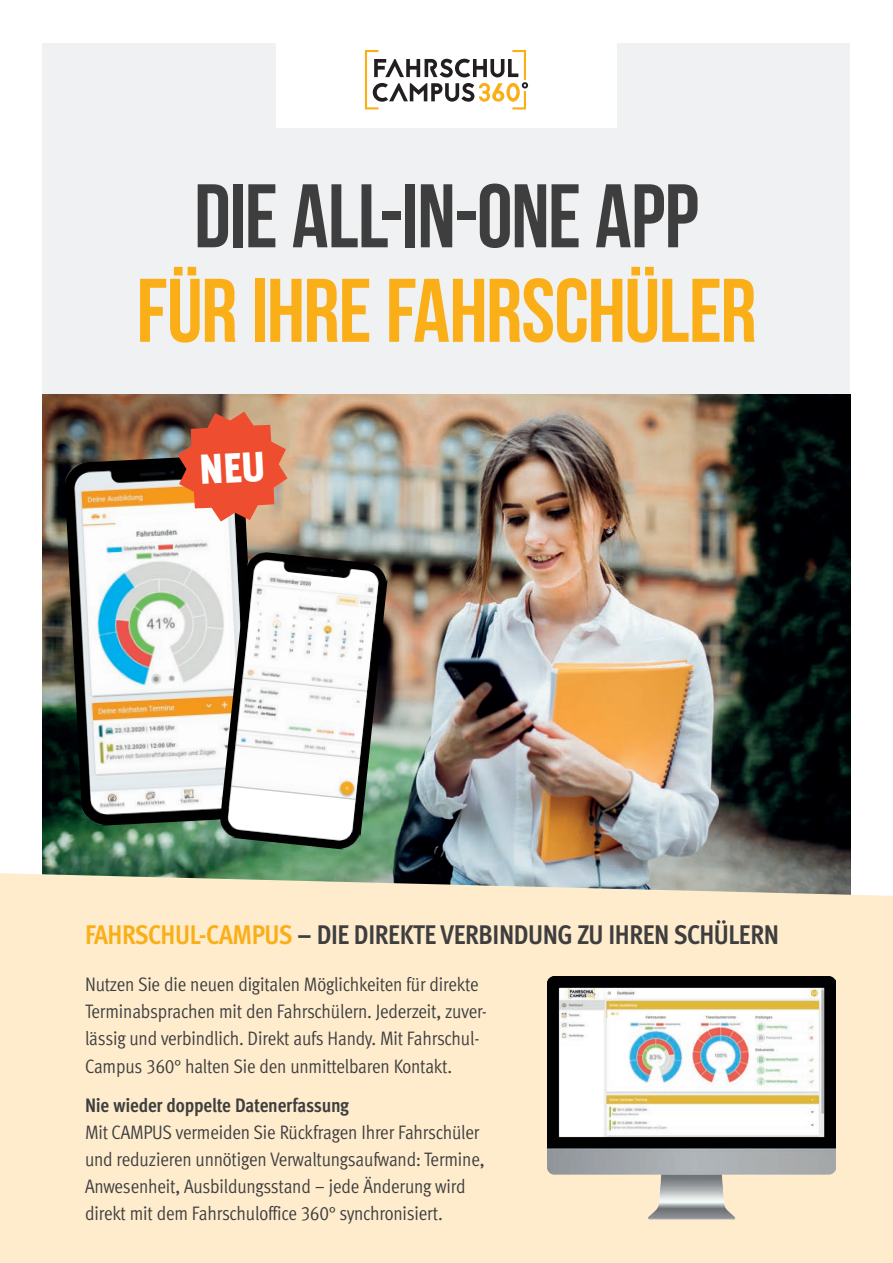
<style>
.page{position:relative;width:893px;height:1263px;background:#fff}
.page>*{position:absolute;margin:0;border:0;box-sizing:border-box;transform-origin:0 0}
.t1{font:700 90px "Bebas Neue";letter-spacing:-.015em;color:#faaf18}
.t2{font:700 90px "Bebas Neue";letter-spacing:-.015em;color:#3e3e3f}
.t3{font:700 27px "Meta Cond";letter-spacing:-.015em;color:#3e3e3f}
.t4{font:19.5px/27px "Meta Cond Normal";letter-spacing:-.01em;color:#3e3e3f}
.t5{font:700 19.5px "Meta Cond";letter-spacing:-.01em;color:#3e3e3f}
.s1{color:#faaf18}
.s2{font-family:"Meta Cond Normal Expert"}
</style>
<div class="page">
<div style="left:43px;top:43px;width:807px;height:1177px;background:#f0f1f2"></div>
<div style="left:276px;top:43px;width:341px;height:85px;background:#fff"></div>
<svg style="left:365px;top:50px;width:163px;height:59px"></svg>
<img style="left:43px;top:394px;width:807px;height:479px">
<div style="left:0;top:873px;width:893px;height:390px;background:#feeccd"></div>
<img style="left:547px;top:976px;width:288px;height:244px">
<img style="left:64px;top:454px;width:197px;height:373px">
<img style="left:218px;top:550px;width:171px;height:301px">
<svg style="left:178px;top:412px;width:110px;height:110px;background:#dc684b"></svg>
<h1 class="t2" style="left:194px;top:167px;width:506px">DIE ALL-IN-ONE APP</h1>
<h1 class="t1" style="left:136px;top:261px;width:622px">FÜR IHRE FAHRSCHÜLER</h1>
<h2 class="t3" style="left:85px;top:919px;width:696px"><span class="s1">FAHRSCHUL-CAMPUS</span> – DIE DIREKTE VERBINDUNG ZU IHREN SCHÜLERN</h2>
<p class="t4" style="left:85px;top:971px;width:404px">Nutzen Sie die neuen digitalen Möglichkeiten für direkte Terminabsprachen mit den Fahrschülern. Jederzeit, zuver&shy;lässig und verbindlich. Direkt aufs Handy. Mit Fahrschul-Campus <span class="s2">360</span>° halten Sie den unmittelbaren Kontakt.</p>
<p class="t5" style="left:85px;top:1094px;width:266px">Nie wieder doppelte Datenerfassung</p>
<p class="t4" style="left:85px;top:1119px;width:401px">Mit CAMPUS vermeiden Sie Rückfragen Ihrer Fahrschüler und reduzieren unnötigen Verwaltungsaufwand: Termine, Anwesenheit, Ausbildungsstand – jede Änderung wird direkt mit dem Fahrschuloffice <span class="s2">360</span>° synchronisiert.</p>
</div>
